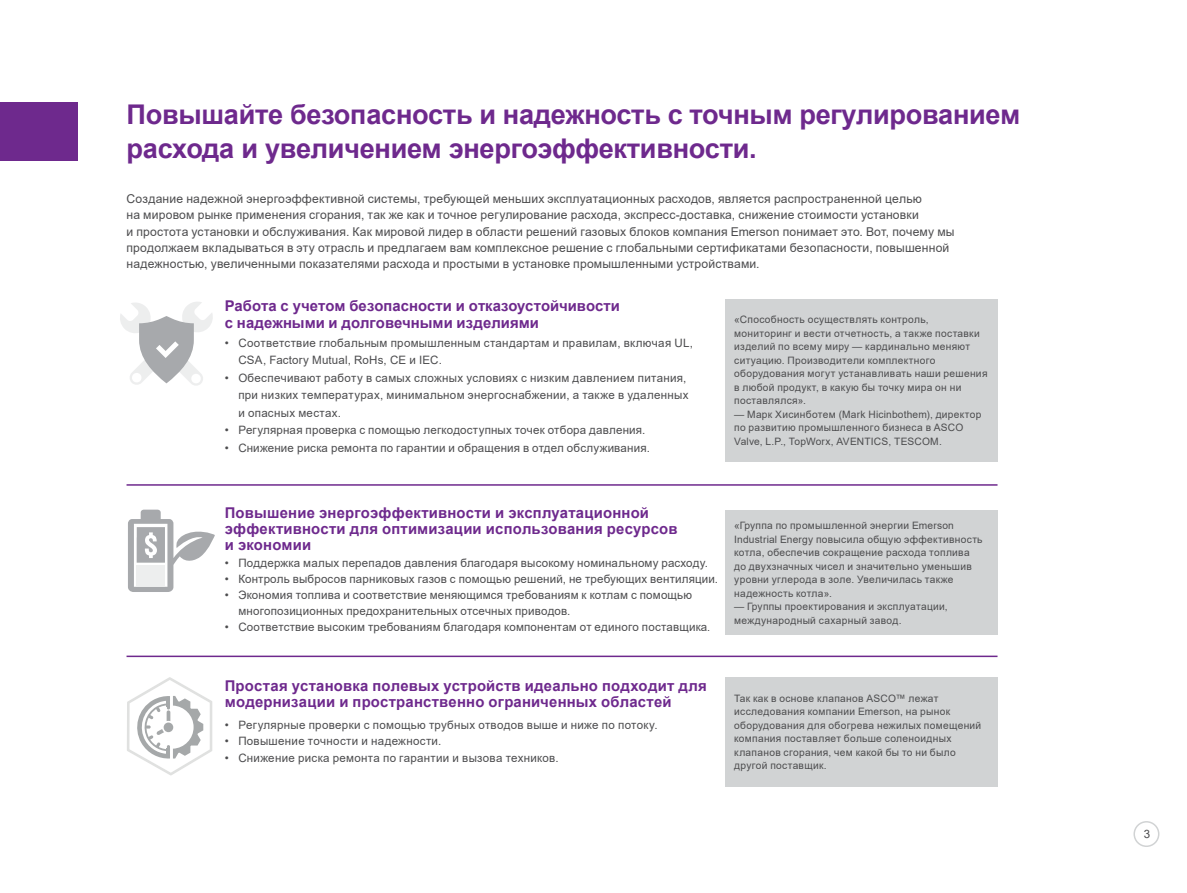
<style>
.page{position:relative;width:1187px;height:893px;background:#fff}
.page>*{position:absolute;margin:0;border:0;box-sizing:border-box;transform-origin:0 0}
.t1{font:700 27.15px/33.9px "Arial";letter-spacing:-.01em;color:#6e298d}
.t2{font:700 14.85px/16.2px "Arial";letter-spacing:.01em;color:#6e298d}
.t3{font:12.15px/16.2px "Arial";letter-spacing:.015em;color:#4c4c4e}
.t4{font:11.55px/17.5px "Arial";letter-spacing:.02em;color:#4c4c4e}
.t5{font:10.2px/13.5px "Arial";letter-spacing:.03em;color:#4c4c4e}
.s1{font-size:10.8px}
</style>
<div class="page">
<div style="left:1133px;top:821px;width:26px;height:26px;border:2px solid #d1d3d4;border-radius:50%"></div>
<div style="left:0;top:102px;width:77px;height:58px;background:#6e298d"></div>
<div style="left:725px;top:510px;width:272px;height:125px;background:#d1d3d4"></div>
<div style="left:725px;top:299px;width:272px;height:162px;background:#d1d3d4"></div>
<div style="left:725px;top:677px;width:272px;height:110px;background:#d1d3d4"></div>
<svg style="left:128px;top:510px;width:87px;height:82px"></svg>
<hr style="left:126px;top:484px;width:871px;height:2px;background:#6e298d">
<hr style="left:126px;top:656px;width:871px;height:1px;background:#6e298d">
<svg style="left:127px;top:677px;width:85px;height:98px"></svg>
<svg style="left:120px;top:302px;width:93px;height:84px"></svg>
<p class="t1" style="left:126px;top:98px;width:895px">Повышайте безопасность и надежность с точным регулированием расхода и увеличением энергоэффективности.</p>
<p class="t3" style="left:126px;top:191px;width:829px">Создание надежной энергоэффективной системы, требующей меньших эксплуатационных расходов, является распространенной целью<br>на мировом рынке применения сгорания, так же как и точное регулирование расхода, экспресс-доставка, снижение стоимости установки<br>и простота установки и обслуживания. Как мировой лидер в области решений газовых блоков компания Emerson понимает это. Вот, почему мы продолжаем вкладываться в эту отрасль и предлагаем вам комплексное решение с глобальными сертификатами безопасности, повышенной надежностью, увеличенными показателями расхода и простыми в установке промышленными устройствами.</p>
<p class="t2" style="left:225px;top:298px;width:396px">Работа с учетом безопасности и отказоустойчивости с надежными и долговечными изделиями</p>
<p class="t4" style="left:238px;top:334px;width:456px;text-indent:-14px">• Соответствие глобальным промышленным стандартам и правилам, включая UL,<br>CSA, Factory Mutual, RoHs, CE и IEC.</p>
<p class="t4" style="left:238px;top:369px;width:451px;text-indent:-14px">• Обеспечивают работу в самых сложных условиях с низким давлением питания, при низких температурах, минимальном энергоснабжении, а также в удаленных и опасных местах.</p>
<p class="t4" style="left:225px;top:422px;width:422px">• Регулярная проверка с помощью легкодоступных точек отбора давления.</p>
<p class="t4" style="left:225px;top:439px;width:427px">• Снижение риска ремонта по гарантии и обращения в отдел обслуживания.</p>
<p class="t5" style="left:734px;top:313px;width:255px">«Способность осуществлять контроль, мониторинг и вести отчетность, а также поставки изделий по всему миру — кардинально меняют ситуацию. Производители комплектного оборудования могут устанавливать наши решения в любой продукт, в какую бы точку мира он ни поставлялся».</p>
<p class="t5" style="left:734px;top:407px;width:249px">— Марк Хисинботем (Mark Hicinbothem), директор по развитию промышленного бизнеса в ASCO<br>Valve, L.P., TopWorx, AVENTICS, TESCOM.</p>
<p class="t2" style="left:225px;top:505px;width:454px">Повышение энергоэффективности и эксплуатационной эффективности для оптимизации использования ресурсов и экономии</p>
<p class="t4" style="left:225px;top:554px;width:484px">• Поддержка малых перепадов давления благодаря высокому номинальному расходу.</p>
<p class="t4" style="left:225px;top:570px;width:495px">• Контроль выбросов парниковых газов с помощью решений, не требующих вентиляции.</p>
<p class="t4" style="left:238px;top:587px;width:455px;line-height:16.2px;text-indent:-14px">• Экономия топлива и соответствие меняющимся требованиям к котлам с помощью многопозиционных предохранительных отсечных приводов.</p>
<p class="t4" style="left:225px;top:618px;width:487px">• Соответствие высоким требованиям благодаря компонентам от единого поставщика<span class="s1">.</span></p>
<p class="t5" style="left:734px;top:519px;width:250px">«Группа по промышленной энергии Emerson Industrial Energy повысила общую эффективность котла, обеспечив сокращение расхода топлива до двухзначных чисел и значительно уменьшив уровни углерода в золе. Увеличилась также надежность котла».</p>
<p class="t5" style="left:734px;top:600px;width:215px">— Группы проектирования и эксплуатации, международный сахарный завод.</p>
<p class="t2" style="left:225px;top:678px;width:483px">Простая установка полевых устройств идеально подходит для модернизации и пространственно ограниченных областей</p>
<p class="t4" style="left:225px;top:716px;width:434px">• Регулярные проверки с помощью трубных отводов выше и ниже по потоку.</p>
<p class="t4" style="left:225px;top:732px;width:218px">• Повышение точности и надежности.</p>
<p class="t4" style="left:225px;top:749px;width:335px">• Снижение риска ремонта по гарантии и вызова техников.</p>
<p class="t5" style="left:734px;top:692px;width:248px">Так как в основе клапанов ASCO™ лежат исследования компании Emerson, на рынок оборудования для обогрева нежилых помещений компания поставляет больше соленоидных клапанов сгорания, чем какой бы то ни было другой поставщик.</p>
<p class="t4" style="left:1143px;top:825px;width:8px">3</p>
</div>
